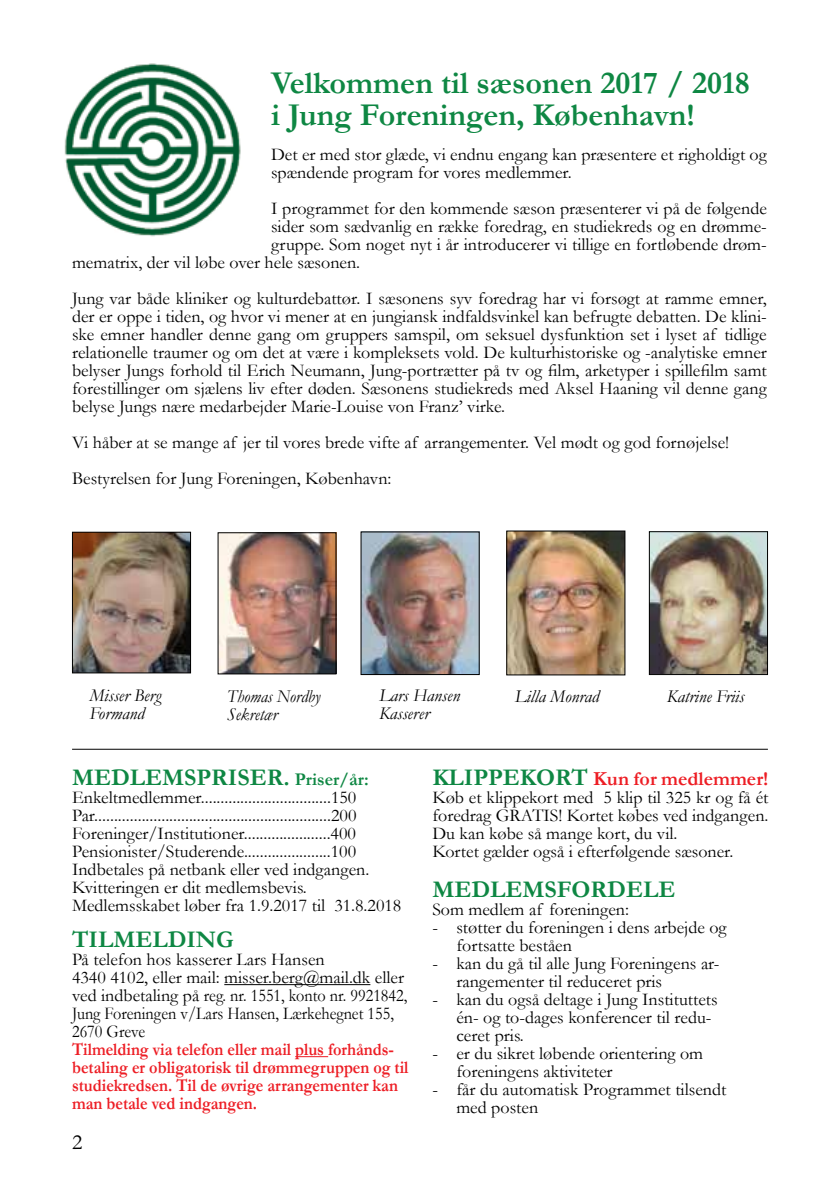
<style>
.page{position:relative;width:840px;height:1191px;background:#fff}
.page>*{position:absolute;margin:0;border:0;box-sizing:border-box;transform-origin:0 0}
.t1{font:700 32px/32px "Garamond";color:#0e8743}
.t2{font:700 24px "Garamond";color:#0e8743}
.t3{font:22px "Garamond";color:#000}
.t4{font:700 20px "Garamond";color:#ed1d24}
.t5{font:18px/18px "Garamond";color:#000}
.t6{font:700 18px/18px "Garamond";color:#ed1d24;scale:.9 1}
.t7{font:italic 18px/18px "Garamond";color:#000}
.t8{font:italic 18px "Garamond";color:#000;scale:.94 1}
.s1{font-size:18px}
.s2{font-size:24px;color:#0e8743}
</style>
<div class="page">
<img style="left:64px;top:63px;width:177px;height:174px">
<img style="left:219px;top:534px;width:115px;height:138px">
<div style="left:217px;top:532px;width:119px;height:142px;border:1px solid #000"></div>
<img style="left:362px;top:533px;width:115px;height:140px">
<img style="left:650px;top:533px;width:115px;height:140px">
<div style="left:648px;top:531px;width:119px;height:144px;border:1px solid #000"></div>
<img style="left:74px;top:534px;width:115px;height:137px">
<div style="left:72px;top:532px;width:119px;height:141px;border:1px solid #000"></div>
<hr style="left:72px;top:749px;width:695px;height:1px;background:#000">
<hr style="left:224px;top:984px;width:146px;height:1px;background:#000">
<hr style="left:295px;top:1056px;width:33px;height:1px;background:#ed1d24">
<img style="left:508px;top:533px;width:115px;height:140px">
<div style="left:506px;top:531px;width:119px;height:144px;border:1px solid #000"></div>
<h1 class="t1" style="left:271px;top:67px;width:480px">Velkommen til sæsonen 2017 / 2018 i Jung Foreningen, København!</h1>
<p class="t5" style="left:271px;top:145px;width:497px">Det er med stor glæde, vi endnu engang kan præsentere et righoldigt og spændende program for vores medlemmer.</p>
<p class="t5" style="left:271px;top:199px;width:497px">I programmet for den kommende sæson præsenterer vi på de følgende</p>
<p class="t5" style="left:271px;top:217px;width:497px">sider som sædvanlig en række foredrag, en studiekreds og en drømme-</p>
<p class="t5" style="left:271px;top:235px;width:497px">gruppe. Som noget nyt i år introducerer vi tillige en fortløbende drøm-</p>
<p class="t5" style="left:72px;top:253px;width:289px">mematrix, der vil løbe over hele sæsonen.</p>
<p class="t5" style="left:72px;top:289px;width:696px;text-align:justify">Jung var både kliniker og kulturdebattør. I sæsonens syv foredrag har vi forsøgt at ramme emner, der er oppe i tiden, og hvor vi mener at en jungiansk indfaldsvinkel kan befrugte debatten. De klini&shy;ske emner handler denne gang om gruppers samspil, om seksuel dysfunktion set i lyset af tidlige relationelle traumer og om det at være i kompleksets vold. De kulturhistoriske og -analytiske emner belyser Jungs forhold til Erich Neumann, Jung-portrætter på tv og film, arketyper i spillefilm samt forestillinger om sjælens liv efter døden. Sæsonens studiekreds med Aksel Haaning vil denne gang belyse Jungs nære medarbejder Marie-Louise von Franz’ virke.</p>
<p class="t5" style="left:72px;top:424px;width:658px;line-height:36px">Vi håber at se mange af jer til vores brede vifte af arrangementer. Vel mødt og god fornøjelse!<br>Bestyrelsen for Jung Foreningen, København:</p>
<p class="t7" style="left:89px;top:685px;width:73px">Misser Berg<br>Formand</p>
<p class="t8" style="left:227px;top:683px;width:101px">Thomas Nordby</p>
<p class="t7" style="left:514px;top:686px;width:86px">Lilla Monrad</p>
<p class="t7" style="left:379px;top:685px;width:82px">Lars Hansen<br>Kasserer</p>
<p class="t8" style="left:227px;top:701px;width:55px">Sekretær</p>
<p class="t7" style="left:666px;top:686px;width:79px">Katrine Friis</p>
<h2 class="t2" style="left:72px;top:761px;width:298px">MEDLEMSPRISER. <span class="s1">Priser/år:</span></h2>
<p class="t5" style="left:72px;top:788px;width:330px">Enkeltmedlemmer.................................150<br>Par............................................................200<br>Foreninger/Institutioner......................400<br>Pensionister/Studerende......................100<br>Indbetales på netbank eller ved indgangen.<br>Kvitteringen er dit medlemsbevis.<br>Medlemsskabet løber fra 1.9.2017 til 31.8.2018</p>
<h2 class="t2" style="left:72px;top:923px;width:163px">TILMELDING</h2>
<p class="t5" style="left:72px;top:950px;width:336px">På telefon hos kasserer Lars Hansen<br>4340 4102, eller mail: misser.berg@mail.dk eller ved indbetaling på reg. nr. 1551, konto nr. 9921842, Jung Foreningen v/Lars Hansen, Lærkehegnet 155, 2670 Greve</p>
<p class="t6" style="left:72px;top:1040px;width:375px">Tilmelding via telefon eller mail plus forhånds&shy;betaling er obligatorisk til drømmegruppen og til studiekredsen. Til de øvrige arrangementer kan man betale ved indgangen.</p>
<p class="t3" style="left:72px;top:1127px;width:12px">2</p>
<p class="t4" style="left:432px;top:765px;width:337px"><span class="s2">KLIPPEKORT</span> Kun for medlemmer!</p>
<p class="t5" style="left:432px;top:788px;width:337px">Køb et klippekort med 5 klip til 325 kr og få ét foredrag GRATIS! Kortet købes ved indgangen.<br>Du kan købe så mange kort, du vil.<br>Kortet gælder også i efterfølgende sæsoner.</p>
<h2 class="t2" style="left:432px;top:873px;width:244px">MEDLEMSFORDELE</h2>
<p class="t5" style="left:432px;top:900px;width:198px">Som medlem af foreningen:</p>
<p class="t5" style="left:456px;top:918px;width:272px;text-indent:-24px">- støtter du foreningen i dens arbejde og fortsatte beståen</p>
<p class="t5" style="left:456px;top:954px;width:264px;text-indent:-24px">- kan du gå til alle Jung Foreningens ar&shy;rangementer til reduceret pris</p>
<p class="t5" style="left:456px;top:990px;width:263px;text-indent:-24px">- kan du også deltage i Jung Instituttets én- og to-dages konferencer til redu&shy;ceret pris.</p>
<p class="t5" style="left:456px;top:1044px;width:248px;text-indent:-24px">- er du sikret løbende orientering om foreningens aktiviteter</p>
<p class="t5" style="left:456px;top:1080px;width:271px;text-indent:-24px">- får du automatisk Programmet tilsendt med posten</p>
</div>
